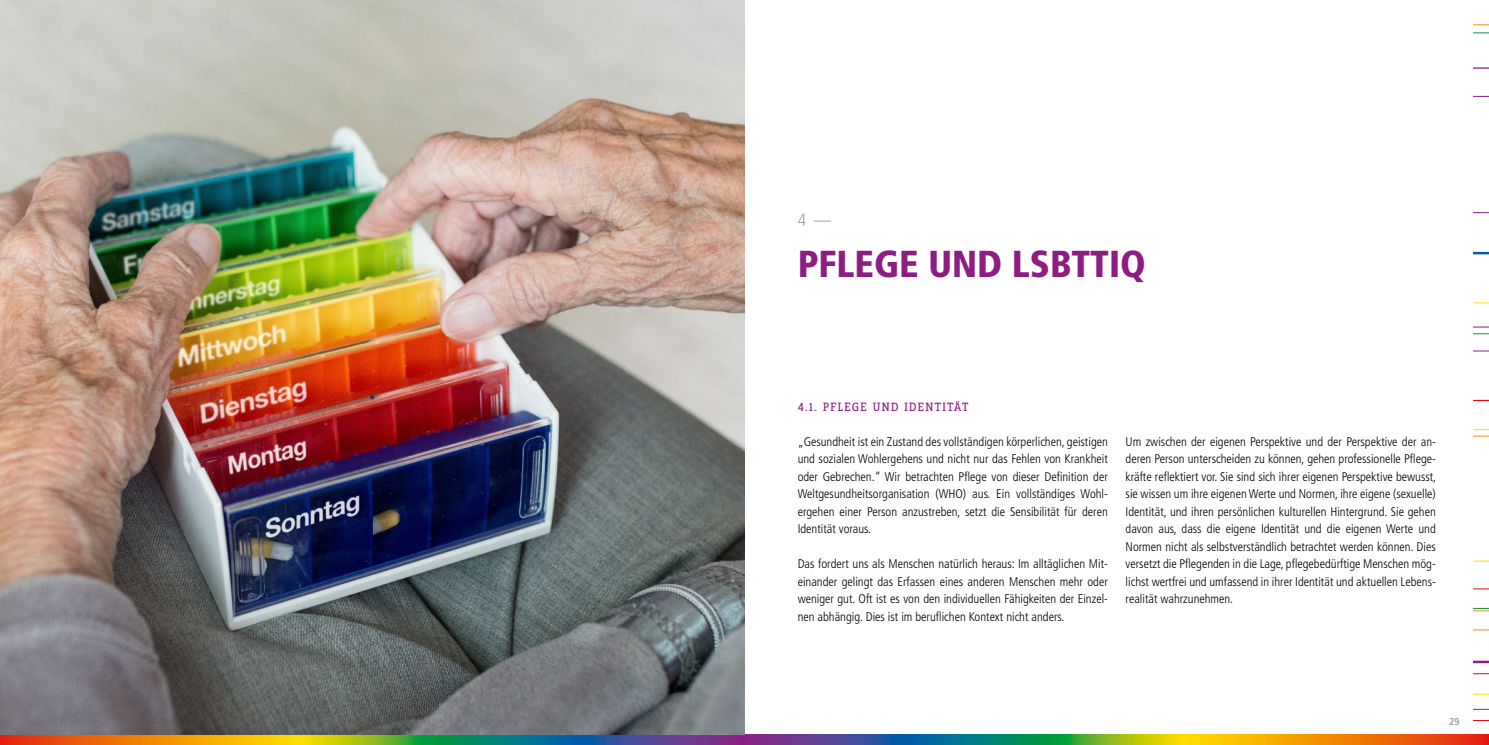
<style>
.page{position:relative;width:1489px;height:745px;background:#fff}
.page>*{position:absolute;margin:0;border:0;box-sizing:border-box;transform-origin:0 0}
.Head_violett{font:900 condensed 37.5px "Frutiger LT Std";color:#8d1d82}
.Subhead{font:300 condensed 17.5px "Frutiger LT Std";color:#9d9d9c}
.Copy{font:300 condensed 12.5px/17.5px "Frutiger LT Std";color:#000;text-align:justify}
.Überschrift_bunt{font:12.5px "Zine Slab Dis";letter-spacing:.1em;color:#8d1d82}
.t1{font:700 condensed 10px "Frutiger LT Std";color:#9d9d9c}
</style>
<div class="page">
<svg style="left:1473px;top:302px;width:15px;height:1px"></svg>
<svg style="left:1473px;top:326px;width:15px;height:1px"></svg>
<svg style="left:1473px;top:333px;width:15px;height:1px"></svg>
<svg style="left:1473px;top:350px;width:15px;height:1px"></svg>
<svg style="left:1473px;top:399px;width:15px;height:2px"></svg>
<svg style="left:1473px;top:429px;width:15px;height:7px"></svg>
<svg style="left:1473px;top:212px;width:15px;height:1px"></svg>
<svg style="left:1473px;top:252px;width:15px;height:2px"></svg>
<svg style="left:1473px;top:25px;width:15px;height:1px"></svg>
<svg style="left:1473px;top:33px;width:15px;height:1px"></svg>
<svg style="left:1473px;top:67px;width:15px;height:2px"></svg>
<svg style="left:1473px;top:629px;width:15px;height:1px"></svg>
<svg style="left:1473px;top:96px;width:15px;height:1px"></svg>
<svg style="left:1473px;top:560px;width:15px;height:1px"></svg>
<svg style="left:1473px;top:588px;width:15px;height:1px"></svg>
<svg style="left:1473px;top:607px;width:15px;height:4px"></svg>
<svg style="left:1473px;top:660px;width:15px;height:2px"></svg>
<svg style="left:1473px;top:673px;width:15px;height:1px"></svg>
<svg style="left:1473px;top:693px;width:15px;height:1px"></svg>
<svg style="left:1473px;top:708px;width:15px;height:1px"></svg>
<svg style="left:0;top:733px;width:744px;height:11px;background:#867a48"></svg>
<svg style="left:744px;top:733px;width:744px;height:11px;background:#988a51"></svg>
<img style="left:0;top:0;width:744px;height:733px">
<p class="Subhead" style="left:797px;top:210px;width:35px">4 —</p>
<p class="Head_violett" style="left:797px;top:241px;width:349px">PFLEGE UND LSBTTIQ</p>
<p class="Überschrift_bunt" style="left:797px;top:400px;width:172px">4.1. PFLEGE UND IDENTITÄT</p>
<p class="Copy" style="left:797px;top:432px;width:312px">„Gesundheit ist ein Zustand des vollständigen körperlichen, geistigen und sozialen Wohlergehens und nicht nur das Fehlen von Krankheit oder Gebrechen.“ Wir betrachten Pflege von dieser Definition der Weltgesundheitsorganisation (WHO) aus. Ein vollständiges Wohl&shy;ergehen einer Person anzustreben, setzt die Sensibilität für deren Identität voraus.</p>
<p class="Copy" style="left:797px;top:555px;width:312px">Das fordert uns als Menschen natürlich heraus: Im alltäglichen Mit&shy;einander gelingt das Erfassen eines anderen Menschen mehr oder weniger gut. Oft ist es von den individuellen Fähigkeiten der Einzel&shy;nen abhängig. Dies ist im beruflichen Kontext nicht anders.</p>
<p class="Copy" style="left:1125px;top:432px;width:312px">Um zwischen der eigenen Perspektive und der Perspektive der an&shy;deren Person unterscheiden zu können, gehen professionelle Pflege&shy;kräfte reflektiert vor. Sie sind sich ihrer eigenen Perspektive bewusst, sie wissen um ihre eigenen Werte und Normen, ihre eigene (sexuelle)<br>Identität, und ihren persönlichen kulturellen Hintergrund. Sie gehen davon aus, dass die eigene Identität und die eigenen Werte und Normen nicht als selbstverständlich betrachtet werden können. Dies versetzt die Pflegenden in die Lage, pflegebedürftige Menschen mög&shy;lichst wertfrei und umfassend in ihrer Identität und aktuellen Lebens&shy;realität wahrzunehmen.</p>
<p class="t1" style="left:1448px;top:715px;width:12px">29</p>
</div>
